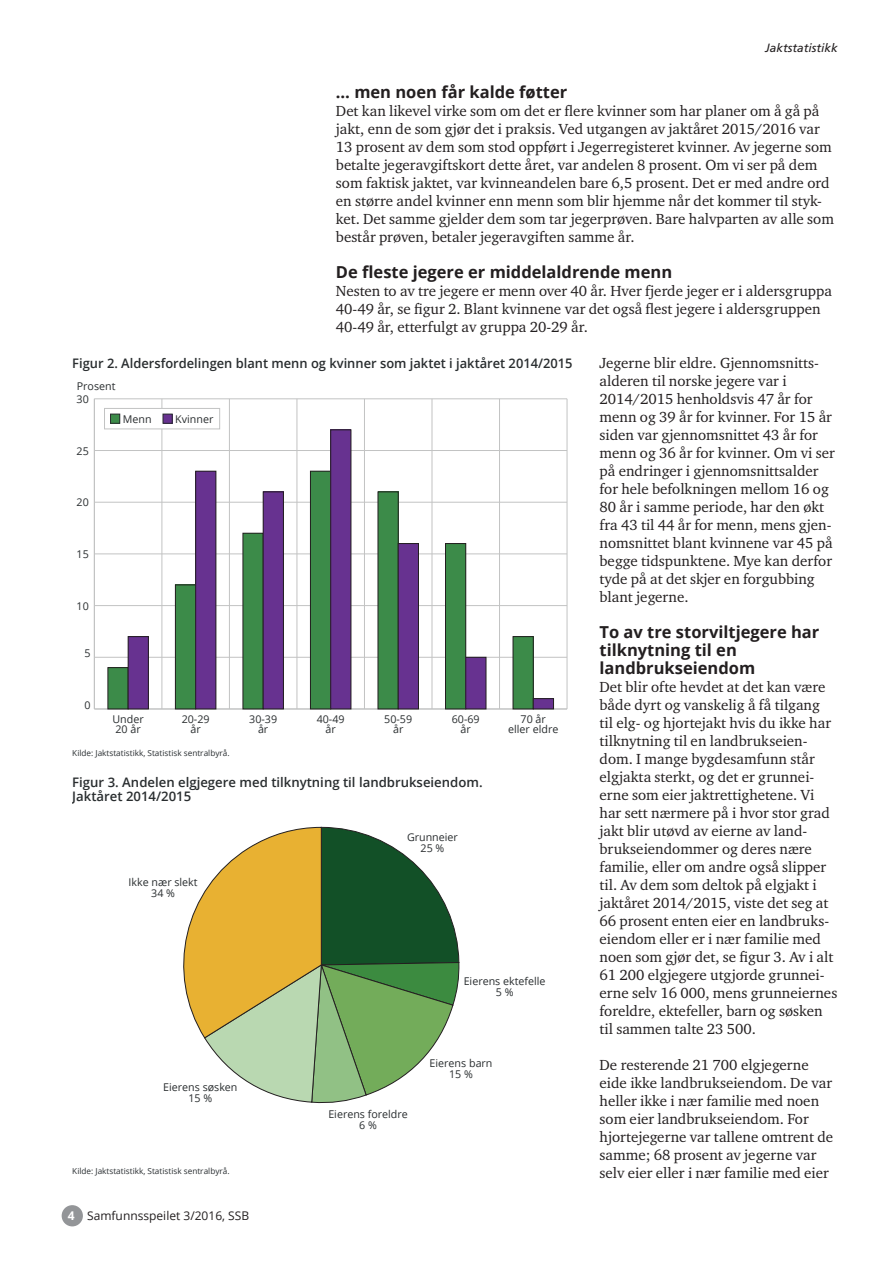
<style>
.page{position:relative;width:893px;height:1263px;background:#fff}
.page>*{position:absolute;margin:0;border:0;box-sizing:border-box;transform-origin:0 0}
.t1{font:700 16.5px/18px "Open Sans";color:#231f20}
.t2{font:15px/18px "Charter ITC Std";color:#231f20}
.t3{font:600 13.2px/14.9px "Open Sans";color:#292d2f}
.t4{font:12px "Open Sans";color:#231f20}
.t5{font:italic 12px "Frutiger";color:#231f20}
.t6{font:10.65px/10.6px "Open Sans";color:#292d2f;text-align:center}
.t7{font:8.25px "Open Sans";color:#292e31}
.s1{font-weight:700;color:#fff}
</style>
<div class="page">
<div style="left:62px;top:1205px;width:21px;height:21px;background:#939598;border-radius:50%"></div>
<hr style="left:161px;top:399px;width:1px;height:310px;background:#c2c3c3">
<hr style="left:229px;top:399px;width:1px;height:310px;background:#c2c3c3">
<hr style="left:297px;top:399px;width:1px;height:310px;background:#c2c3c3">
<hr style="left:364px;top:399px;width:1px;height:310px;background:#c2c3c3">
<hr style="left:432px;top:399px;width:1px;height:310px;background:#c2c3c3">
<hr style="left:499px;top:399px;width:1px;height:310px;background:#c2c3c3">
<hr style="left:567px;top:399px;width:1px;height:310px;background:#c2c3c3">
<hr style="left:94px;top:399px;width:1px;height:310px;background:#c2c3c3">
<hr style="left:94px;top:708px;width:473px;height:1px;background:#c2c3c3">
<hr style="left:94px;top:657px;width:473px;height:1px;background:#c2c3c3">
<hr style="left:94px;top:605px;width:473px;height:1px;background:#c2c3c3">
<hr style="left:94px;top:553px;width:473px;height:1px;background:#c2c3c3">
<hr style="left:94px;top:502px;width:473px;height:1px;background:#c2c3c3">
<hr style="left:94px;top:450px;width:473px;height:1px;background:#c2c3c3">
<hr style="left:94px;top:398px;width:473px;height:1px;background:#c2c3c3">
<div style="left:108px;top:668px;width:20px;height:41px;background:#3c8b49"></div>
<div style="left:108px;top:667px;width:20px;height:42px;border:1px solid #231f20"></div>
<div style="left:175px;top:585px;width:21px;height:124px;background:#3c8b49"></div>
<div style="left:175px;top:585px;width:21px;height:124px;border:1px solid #231f20"></div>
<div style="left:243px;top:533px;width:20px;height:176px;background:#3c8b49"></div>
<div style="left:243px;top:533px;width:20px;height:176px;border:1px solid #231f20"></div>
<div style="left:310px;top:471px;width:21px;height:238px;background:#3c8b49"></div>
<div style="left:310px;top:471px;width:21px;height:238px;border:1px solid #231f20"></div>
<div style="left:378px;top:492px;width:20px;height:217px;background:#3c8b49"></div>
<div style="left:378px;top:492px;width:20px;height:217px;border:1px solid #231f20"></div>
<div style="left:445px;top:543px;width:21px;height:166px;background:#3c8b49"></div>
<div style="left:445px;top:543px;width:21px;height:166px;border:1px solid #231f20"></div>
<div style="left:513px;top:637px;width:20px;height:72px;background:#3c8b49"></div>
<div style="left:513px;top:636px;width:20px;height:73px;border:1px solid #231f20"></div>
<div style="left:128px;top:637px;width:20px;height:72px;background:#673290"></div>
<div style="left:128px;top:636px;width:21px;height:73px;border:1px solid #231f20"></div>
<div style="left:196px;top:471px;width:20px;height:238px;background:#673290"></div>
<div style="left:195px;top:471px;width:21px;height:238px;border:1px solid #231f20"></div>
<div style="left:263px;top:492px;width:20px;height:217px;background:#673290"></div>
<div style="left:263px;top:492px;width:21px;height:217px;border:1px solid #231f20"></div>
<div style="left:331px;top:430px;width:20px;height:279px;background:#673290"></div>
<div style="left:330px;top:430px;width:21px;height:279px;border:1px solid #231f20"></div>
<div style="left:398px;top:543px;width:20px;height:166px;background:#673290"></div>
<div style="left:398px;top:543px;width:21px;height:166px;border:1px solid #231f20"></div>
<div style="left:466px;top:657px;width:20px;height:52px;background:#673290"></div>
<div style="left:466px;top:657px;width:20px;height:52px;border:1px solid #231f20"></div>
<div style="left:533px;top:699px;width:20px;height:10px;background:#673290"></div>
<div style="left:533px;top:698px;width:21px;height:11px;border:1px solid #231f20"></div>
<div style="left:104px;top:408px;width:116px;height:21px;background:#fff"></div>
<div style="left:104px;top:408px;width:116px;height:21px;border:1px solid #c2c3c3"></div>
<div style="left:111px;top:414px;width:9px;height:9px;background:#3c8b49"></div>
<div style="left:110px;top:414px;width:10px;height:9px;border:1px solid #292d2f"></div>
<div style="left:163px;top:414px;width:9px;height:9px;background:#673290"></div>
<div style="left:163px;top:414px;width:9px;height:9px;border:1px solid #292d2f"></div>
<svg style="left:183px;top:827px;width:276px;height:276px"></svg>
<p class="t5" style="left:765px;top:41px;width:74px">Jaktstatistikk</p>
<p class="t1" style="left:336px;top:82px;width:233px">… men noen får kalde føtter</p>
<p class="t2" style="left:336px;top:101px;width:500px">Det kan likevel virke som om det er flere kvinner som har planer om å gå på jakt, enn de som gjør det i praksis. Ved utgangen av jaktåret 2015/2016 var 13 prosent av dem som stod oppført i Jegerregisteret kvinner. Av jegerne som betalte jegeravgiftskort dette året, var andelen 8 prosent. Om vi ser på dem som faktisk jaktet, var kvinneandelen bare 6,5 prosent. Det er med andre ord en større andel kvinner enn menn som blir hjemme når det kommer til styk&shy;ket. Det samme gjelder dem som tar jegerprøven. Bare halvparten av alle som består prøven, betaler jegeravgiften samme år.</p>
<p class="t1" style="left:336px;top:262px;width:338px">De fleste jegere er middelaldrende menn</p>
<p class="t2" style="left:336px;top:281px;width:498px">Nesten to av tre jegere er menn over 40 år. Hver fjerde jeger er i aldersgruppa<br>40-49 år, se figur 2. Blant kvinnene var det også flest jegere i aldersgruppen<br>40-49 år, etterfulgt av gruppa 20-29 år.</p>
<p class="t2" style="left:600px;top:353px;width:237px">Jegerne blir eldre. Gjennomsnitts&shy;alderen til norske jegere var i<br>2014/2015 henholdsvis 47 år for menn og 39 år for kvinner. For 15 år siden var gjennomsnittet 43 år for menn og 36 år for kvinner. Om vi ser på endringer i gjennomsnittsalder for hele befolkningen mellom 16 og<br>80 år i samme periode, har den økt fra 43 til 44 år for menn, mens gjen&shy;nomsnittet blant kvinnene var 45 på begge tidspunktene. Mye kan derfor tyde på at det skjer en forgubbing blant jegerne.</p>
<p class="t1" style="left:600px;top:622px;width:221px">To av tre storviltjegere har tilknytning til en landbrukseiendom</p>
<p class="t2" style="left:600px;top:677px;width:239px">Det blir ofte hevdet at det kan være både dyrt og vanskelig å få tilgang<br>til elg- og hjortejakt hvis du ikke har tilknytning til en landbrukseien&shy;dom. I mange bygdesamfunn står elgjakta sterkt, og det er grunnei&shy;erne som eier jaktrettighetene. Vi har sett nærmere på i hvor stor grad jakt blir utøvd av eierne av land&shy;brukseiendommer og deres nære familie, eller om andre også slipper til. Av dem som deltok på elgjakt i jaktåret 2014/2015, viste det seg at 66 prosent enten eier en landbruks&shy;eiendom eller er i nær familie med noen som gjør det, se figur 3. Av i alt 61 200 elgjegere utgjorde grunnei&shy;erne selv 16 000, mens grunneiernes foreldre, ektefeller, barn og søsken til sammen talte 23 500.</p>
<p class="t2" style="left:600px;top:1055px;width:235px">De resterende 21 700 elgjegerne eide ikke landbrukseiendom. De var heller ikke i nær familie med noen som eier landbrukseiendom. For hjortejegerne var tallene omtrent de samme; 68 prosent av jegerne var selv eier eller i nær familie med eier</p>
<p class="t3" style="left:72px;top:356px;width:502px">Figur 2. Aldersfordelingen blant menn og kvinner som jaktet i jaktåret 2014/2015</p>
<p class="t6" style="left:77px;top:381px;width:40px">Prosent</p>
<p class="t6" style="left:77px;top:393px;width:14px">30</p>
<p class="t6" style="left:123px;top:413px;width:30px">Menn</p>
<p class="t6" style="left:175px;top:413px;width:40px">Kvinner</p>
<p class="t6" style="left:77px;top:445px;width:14px">25</p>
<p class="t6" style="left:77px;top:497px;width:14px">20</p>
<p class="t6" style="left:77px;top:548px;width:14px">15</p>
<p class="t6" style="left:77px;top:600px;width:14px">10</p>
<p class="t6" style="left:84px;top:648px;width:8px">5</p>
<p class="t6" style="left:84px;top:699px;width:8px">0</p>
<p class="t6" style="left:508px;top:713px;width:52px">70 år<br>eller eldre</p>
<p class="t6" style="left:112px;top:713px;width:33px;text-align:left">Under<br>20 år</p>
<p class="t6" style="left:182px;top:713px;width:29px">20-29 år</p>
<p class="t6" style="left:249px;top:713px;width:29px">30-39 år</p>
<p class="t6" style="left:317px;top:713px;width:29px">40-49 år</p>
<p class="t6" style="left:384px;top:713px;width:29px">50-59 år</p>
<p class="t6" style="left:452px;top:713px;width:29px">60-69 år</p>
<p class="t7" style="left:72px;top:747px;width:159px">Kilde: Jaktstatistikk, Statistisk sentralbyrå.</p>
<p class="t3" style="left:72px;top:774px;width:412px">Figur 3. Andelen elgjegere med tilknytning til landbrukseiendom.<br>Jaktåret 2014/2015</p>
<p class="t6" style="left:407px;top:831px;width:52px">Grunneier<br>25 %</p>
<p class="t6" style="left:129px;top:877px;width:71px">Ikke nær slekt<br>34 %</p>
<p class="t6" style="left:464px;top:976px;width:83px">Eierens ektefelle<br>5 %</p>
<p class="t6" style="left:430px;top:1057px;width:64px">Eierens barn<br>15 %</p>
<p class="t6" style="left:163px;top:1082px;width:76px">Eierens søsken<br>15 %</p>
<p class="t6" style="left:328px;top:1109px;width:81px">Eierens foreldre<br>6 %</p>
<p class="t7" style="left:72px;top:1165px;width:159px">Kilde: Jaktstatistikk, Statistisk sentralbyrå.</p>
<p class="t4" style="left:68px;top:1208px;width:183px"><span class="s1">4</span> Samfunnsspeilet 3/2016, SSB</p>
</div>
